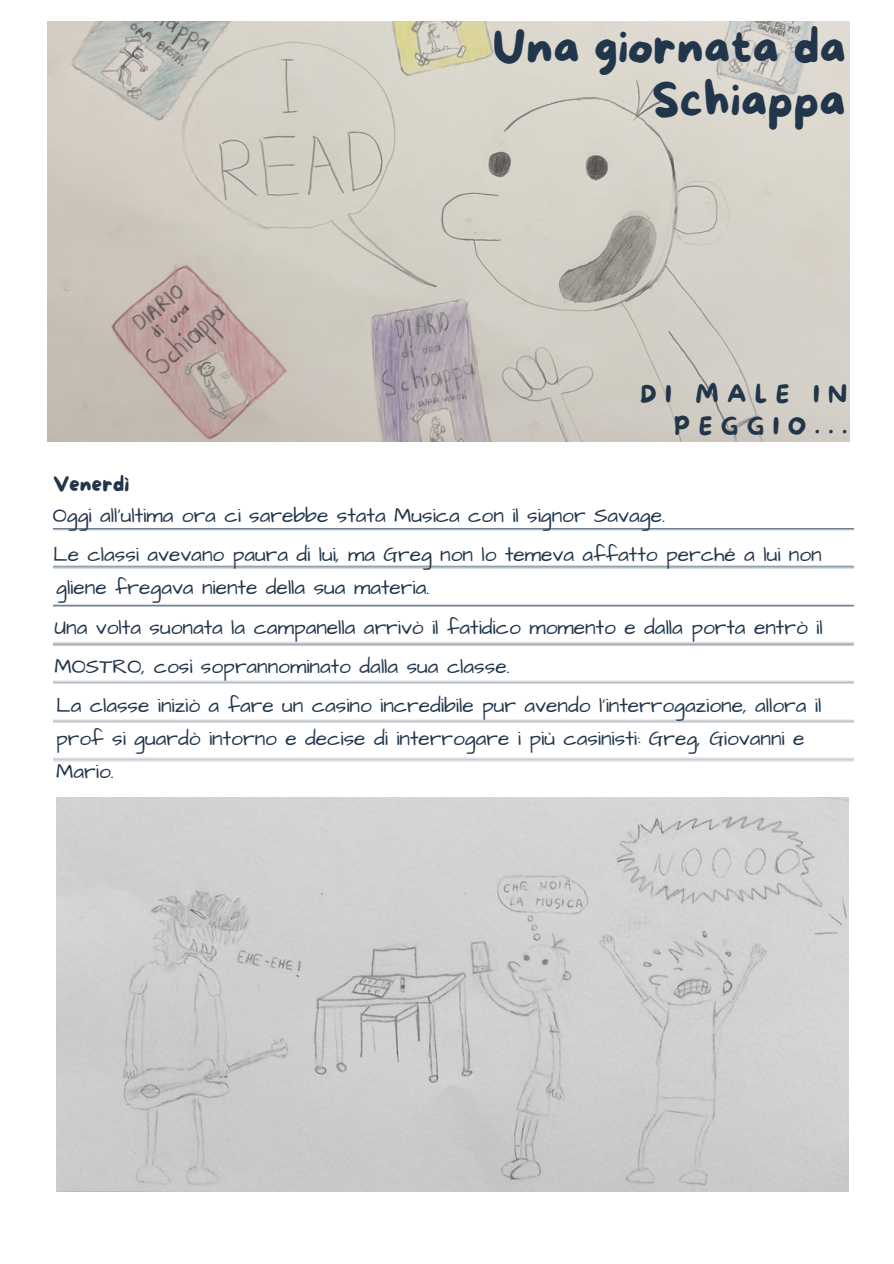
<style>
.page{position:relative;width:894px;height:1264px;background:#fff}
.page>*{position:absolute;margin:0;border:0;box-sizing:border-box;transform-origin:0 0}
.t1{font:48px/52.8px "More Sugar";color:#21364b;text-align:right}
.t2{font:24px/32.7px "More Sugar";letter-spacing:.35em;color:#21364b;text-align:right}
.t3{font:21px "Architects Daughter";color:#21364b}
.t4{font:21px "More Sugar";color:#21364b}
</style>
<div class="page">
<svg style="left:53px;top:528px;width:800px;height:234px"></svg>
<img style="left:48px;top:22px;width:801px;height:419px">
<img style="left:56px;top:797px;width:792px;height:394px">
<h2 class="t1" style="left:492px;top:23px;width:355px">Una giornata da<br>Schiappa</h2>
<p class="t2" style="left:640px;top:378px;width:209px">DI MALE IN<br>PEGGIO...</p>
<p class="t4" style="left:53px;top:473px;width:78px">Venerdì</p>
<p class="t3" style="left:53px;top:501px;width:613px">Oggi all’ultima ora ci sarebbe stata Musica con il signor Savage.</p>
<p class="t3" style="left:53px;top:540px;width:769px">Le classi avevano paura di lui, ma Greg non lo temeva affatto perché a lui non</p>
<p class="t3" style="left:56px;top:573px;width:374px">gliene fregava niente della sua materia.</p>
<p class="t3" style="left:54px;top:612px;width:769px">Una volta suonata la campanella arrivò il fatidico momento e dalla porta entrò il</p>
<p class="t3" style="left:54px;top:652px;width:456px">MOSTRO, così soprannominato dalla sua classe.</p>
<p class="t3" style="left:56px;top:691px;width:766px">La classe iniziò a fare un casino incredibile pur avendo l'interrogazione, allora il</p>
<p class="t3" style="left:56px;top:724px;width:749px">prof si guardò intorno e decise di interrogare i più casinisti: Greg, Giovanni e</p>
<p class="t3" style="left:56px;top:757px;width:59px">Mario.</p>
</div>
